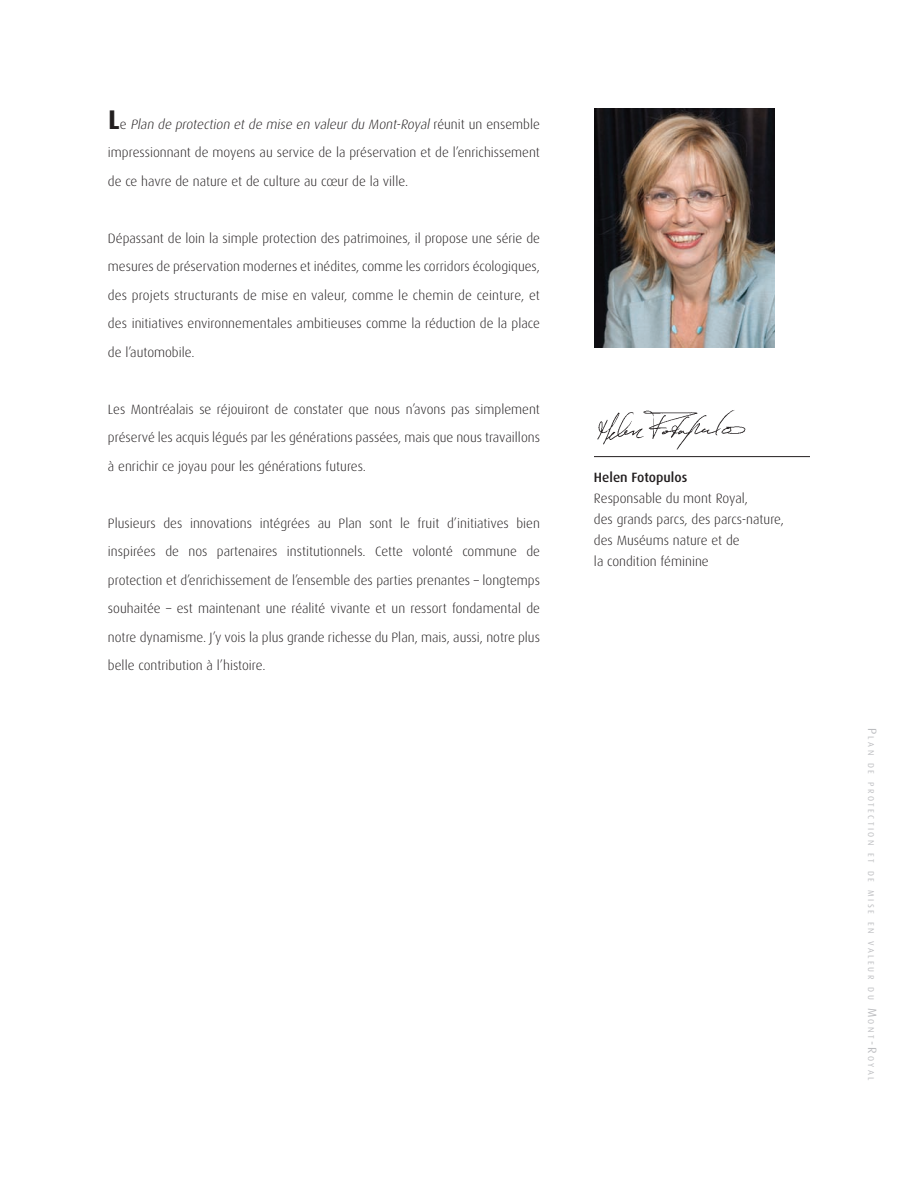
<style>
.page{position:relative;width:918px;height:1188px;background:#fff}
.page>*{position:absolute;margin:0;border:0;box-sizing:border-box;transform-origin:0 0}
.t1{font:300 13.5px/28.5px "Dax";color:#231f20;text-align:justify}
.t2{font:500 13.5px "Dax";color:#231f20}
.t3{font:8.4px "Dax";letter-spacing:.285em;color:#bcbdc0}
.s1{font-weight:700;font-size:27px}
.s2{font-style:italic}
.s3{font-size:12px}
</style>
<div class="page">
<hr style="left:594px;top:456px;width:216px;height:1px;background:#231f20">
<img style="left:597px;top:410px;width:149px;height:40px">
<img style="left:594px;top:108px;width:180px;height:239px">
<p class="t1" style="left:108px;top:111px;width:434px"><span class="s1">L</span> e <span class="s2">Plan de protection et de mise en valeur du Mont-Royal</span> r é u n i t u n e n s e m b l e impressionnant de moyens au service de la préservation et de l’enrichissement de ce havre de nature et de culture au cœur de la ville.</p>
<p class="t1" style="left:108px;top:225px;width:434px">Dépassant de loin la simple protection des patrimoines, il propose une série de mesures de préservation modernes et inédites, comme les corridors écologiques, des projets structurants de mise en valeur, comme le chemin de ceinture, et des initiatives environnementales ambitieuses comme la réduction de la place de l’automobile.</p>
<p class="t1" style="left:108px;top:396px;width:434px">Les Montréalais se réjouiront de constater que nous n’avons pas simplement préservé les acquis légués par les générations passées, mais que nous travaillons à enrichir ce joyau pour les générations futures.</p>
<p class="t1" style="left:108px;top:510px;width:434px">Plusieurs des innovations intégrées au Plan sont le fruit d’initiatives bien inspirées de nos partenaires institutionnels. Cette volonté commune de protection et d’enrichissement de l’ensemble des parties prenantes – longtemps souhaitée – est maintenant une réalité vivante et un ressort fondamental de notre dynamisme. J’y vois la plus grande richesse du Plan, mais, aussi, notre plus belle contribution à l’histoire.</p>
<p class="t2" style="left:594px;top:472px;width:95px">Helen Fotopulos</p>
<p class="t1" style="left:594px;top:489px;width:192px;line-height:21px;text-align:left">Responsable du mont Royal,<br>des grands parcs, des parcs-nature, des Muséums nature et de<br>la condition féminine</p>
<p class="t3" style="left:875px;top:728px;width:354px;rotate:90deg"><span class="s3">P</span>LAN DE PROTECTION ET DE MISE EN VALEUR DU <span class="s3">M</span>ONT<span class="s3">-R</span>OYAL</p>
</div>
